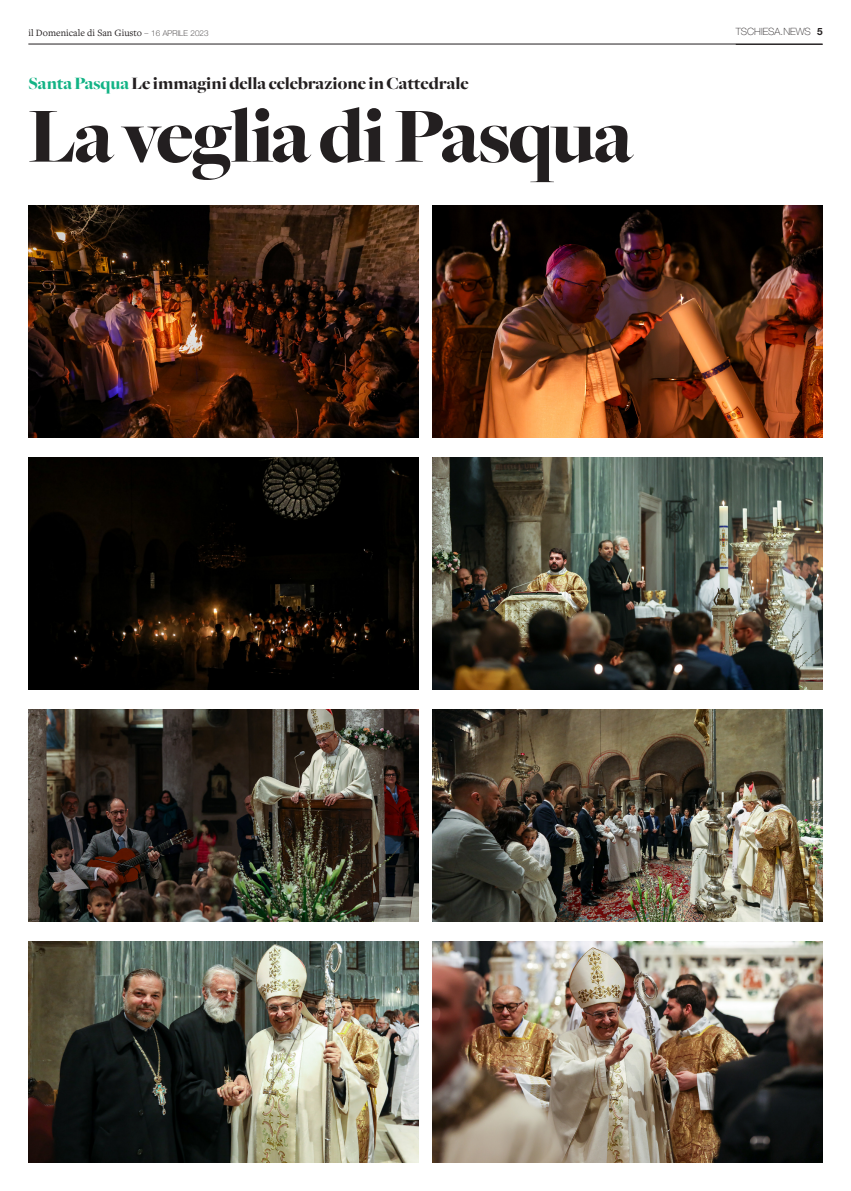
<style>
.page{position:relative;width:851px;height:1191px;background:#fff}
.page>*{position:absolute;margin:0;border:0;box-sizing:border-box;transform-origin:0 0}
.t1{font:900 81px "Freight Big";letter-spacing:-.03em;color:#231f20}
.t2{font:900 18px "Freight Big";color:#231f20}
.t3{font:10px "Freight Text Pro";color:#231f20}
.t4{font:100 10px "Helvetica Neue LT Std";color:#231f20}
.s1{font-family:"Helvetica Neue LT Std";font-weight:100;font-size:8px}
.s2{font-weight:700}
.s3{color:#12b385}
</style>
<div class="page">
<hr style="left:28px;top:44px;width:794px;height:1px;background:#231f20">
<img style="left:28px;top:206px;width:390px;height:231px">
<img style="left:28px;top:457px;width:390px;height:232px">
<img style="left:432px;top:206px;width:390px;height:231px">
<img style="left:432px;top:457px;width:390px;height:232px">
<img style="left:432px;top:709px;width:390px;height:212px">
<img style="left:432px;top:941px;width:390px;height:221px">
<img style="left:28px;top:709px;width:390px;height:212px">
<img style="left:28px;top:941px;width:390px;height:221px">
<p class="t3" style="left:28px;top:26px;width:182px">il Domenicale di San Giusto <span class="s1">– 16 APRILE 2023</span></p>
<p class="t4" style="left:735px;top:26px;width:88px">TSCHIESA.NEWS <span class="s2">5</span></p>
<p class="t2" style="left:28px;top:74px;width:442px"><span class="s3">Santa Pasqua</span> Le immagini della celebrazione in Cattedrale</p>
<p class="t1" style="left:28px;top:91px;width:606px">La veglia di Pasqua</p>
</div>
